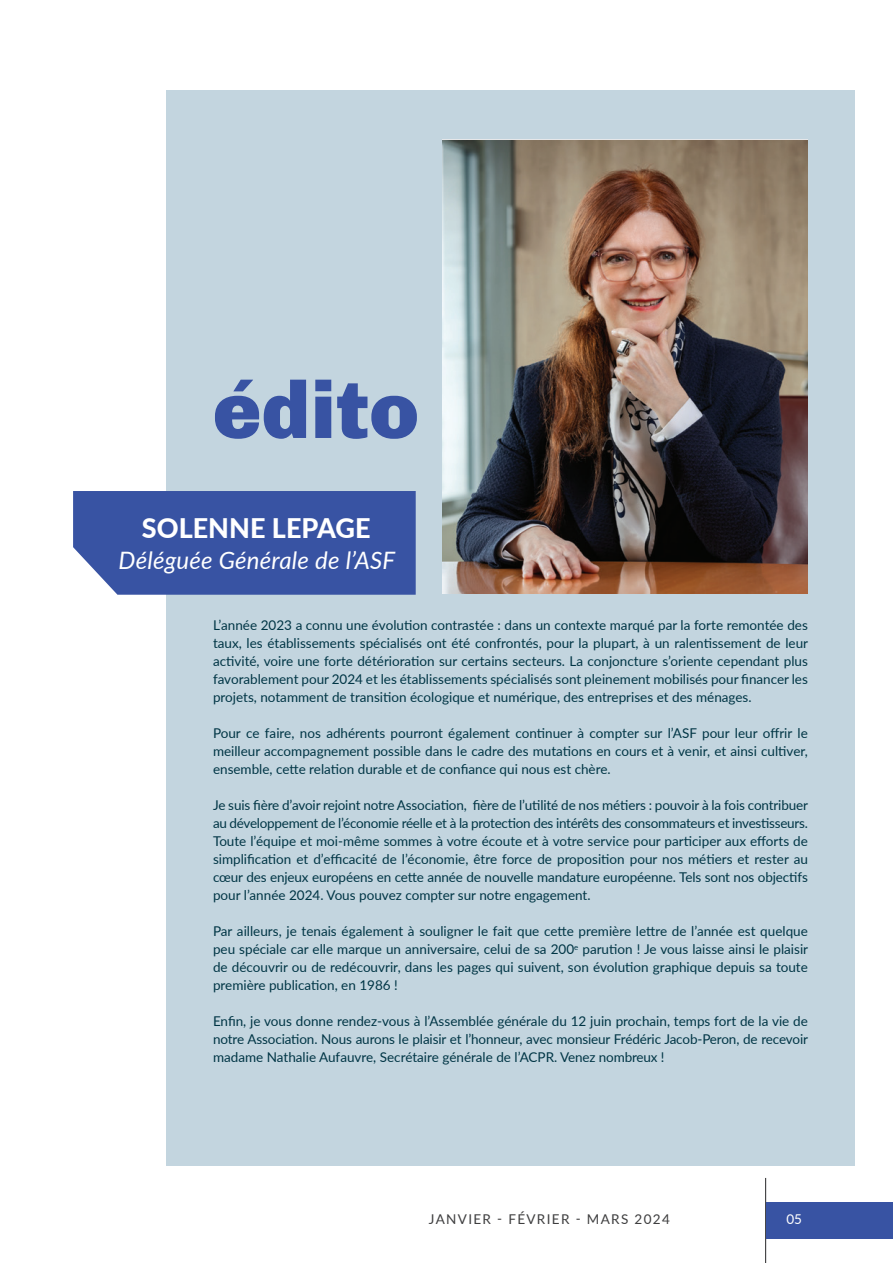
<style>
.page{position:relative;width:893px;height:1263px;background:#fff}
.page>*{position:absolute;margin:0;border:0;box-sizing:border-box;transform-origin:0 0}
.t1{font:900 81px "Chivo";color:#3853a3}
.t2{font:800 27px "Lato";color:#fff}
.t3{font:italic 24px "Lato";letter-spacing:.01em;color:#fff}
.t4{font:13.5px/18px "Lato";color:#003545;text-align:justify}
.t5{font:13.5px "Lato";letter-spacing:.1em;color:#3e3e3f}
.t6{font:13.5px "Lato";color:#fff}
</style>
<div class="page">
<hr style="left:765px;top:1178px;width:1px;height:85px;background:#3e3e3f">
<div style="left:766px;top:1202px;width:127px;height:36px;background:#3853a3"></div>
<div style="left:166px;top:90px;width:689px;height:1075px;background:#c3d5df"></div>
<hr style="left:0;top:615px;width:1px;height:107px;background:#3853a3">
<img style="left:443px;top:141px;width:365px;height:452px">
<div style="left:73px;top:491px;width:343px;height:104px;background:#3853a3"></div>
<hr style="left:0;top:120px;width:1px;height:107px;background:#3853a3">
<h1 class="t1" style="left:213px;top:345px;width:208px">édito</h1>
<h2 class="t2" style="left:142px;top:508px;width:230px">SOLENNE LEPAGE</h2>
<h3 class="t3" style="left:119px;top:543px;width:278px">Déléguée Générale de l’ASF</h3>
<p class="t4" style="left:213px;top:616px;width:597px">L’année 2023 a connu une évolution contrastée : dans un contexte marqué par la forte remontée des taux, les établissements spécialisés ont été confrontés, pour la plupart, à un ralentissement de leur activité, voire une forte détérioration sur certains secteurs. La conjoncture s’oriente cependant plus favorablement pour 2024 et les établissements spécialisés sont pleinement mobilisés pour financer les projets, notamment de transition écologique et numérique, des entreprises et des ménages.</p>
<p class="t4" style="left:213px;top:724px;width:596px">Pour ce faire, nos adhérents pourront également continuer à compter sur l’ASF pour leur offrir le meilleur accompagnement possible dans le cadre des mutations en cours et à venir, et ainsi cultiver, ensemble, cette relation durable et de confiance qui nous est chère.</p>
<p class="t4" style="left:213px;top:796px;width:597px">Je suis fière d’avoir rejoint notre Association, fière de l’utilité de nos métiers : pouvoir à la fois contribuer au développement de l’économie réelle et à la protection des intérêts des consommateurs et investisseurs.<br>Toute l’équipe et moi-même sommes à votre écoute et à votre service pour participer aux efforts de simplification et d’efficacité de l’économie, être force de proposition pour nos métiers et rester au cœur des enjeux européens en cette année de nouvelle mandature européenne. Tels sont nos objectifs pour l’année 2024. Vous pouvez compter sur notre engagement.</p>
<p class="t4" style="left:213px;top:921px;width:597px">Par ailleurs, je tenais également à souligner le fait que cette première lettre de l’année est quelque peu spéciale car elle marque un anniversaire, celui de sa 200<sup>e</sup> parution ! Je vous laisse ainsi le plaisir de découvrir ou de redécouvrir, dans les pages qui suivent, son évolution graphique depuis sa toute première publication, en 1986 !</p>
<p class="t4" style="left:213px;top:1012px;width:597px">Enfin, je vous donne rendez-vous à l’Assemblée générale du 12 juin prochain, temps fort de la vie de notre Association. Nous aurons le plaisir et l’honneur, avec monsieur Frédéric Jacob-Peron, de recevoir madame Nathalie Aufauvre, Secrétaire générale de l’ACPR. Venez nombreux !</p>
<p class="t5" style="left:429px;top:1209px;width:243px">JANVIER - FÉVRIER - MARS 2024</p>
<p class="t6" style="left:786px;top:1209px;width:17px">05</p>
</div>
